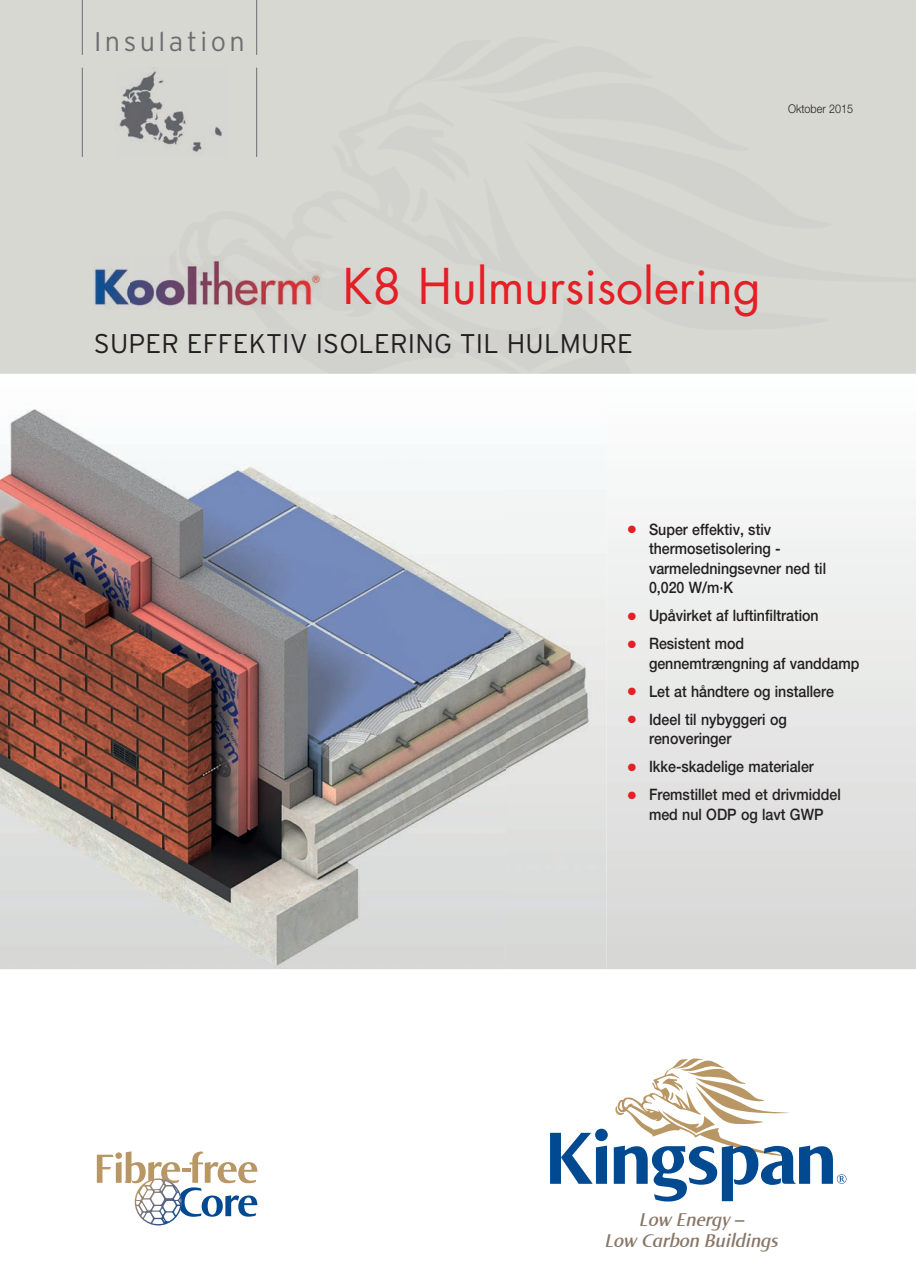
<style>
.page{position:relative;width:916px;height:1287px;background:#fff}
.page>*{position:absolute;margin:0;border:0;box-sizing:border-box;transform-origin:0 0}
.t1{font:48px "Futura Std";color:#e41f25}
.t2{font:300 27px "Interstate";letter-spacing:.005em;color:#231f20}
.t3{font:300 27px "Interstate";letter-spacing:.13em;color:#6c6d70}
.t4{font:italic 600 19.5px/21px "Norma";color:#897869;text-align:center}
.t5{font:500 15.75px/19.5px "Helvetica Neue LT Std";color:#231f20;scale:.9 1}
.t6{font:300 12px "Helvetica Neue LT Std";color:#231f20;scale:.9 1}
.s1{color:#e41f25}
</style>
<div class="page">
<div style="left:0;top:0;width:916px;height:374px;background:#d8d8d3"></div>
<hr style="left:82px;top:0;width:1px;height:55px;background:#6c6d70">
<hr style="left:256px;top:0;width:1px;height:55px;background:#6c6d70">
<img style="left:119px;top:68px;width:103px;height:84px">
<hr style="left:82px;top:68px;width:1px;height:89px;background:#6c6d70">
<hr style="left:256px;top:68px;width:1px;height:89px;background:#6c6d70">
<svg style="left:606px;top:498px;width:310px;height:471px"></svg>
<img style="left:94px;top:257px;width:228px;height:53px">
<img style="left:0;top:409px;width:606px;height:561px">
<svg style="left:550px;top:1058px;width:296px;height:143px"></svg>
<svg style="left:97px;top:1151px;width:160px;height:74px"></svg>
<h2 class="t3" style="left:94px;top:32px;width:152px">Insulation</h2>
<p class="t6" style="left:788px;top:105px;width:74px">Oktober 2015</p>
<h1 class="t1" style="left:343px;top:264px;width:419px">K8 Hulmursisolering</h1>
<h2 class="t2" style="left:94px;top:333px;width:541px">SUPER EFFEKTIV ISOLERING TIL HULMURE</h2>
<p class="t5" style="left:649px;top:521px;width:198px;text-indent:-21px"><span class="s1">●</span> Super effektiv, stiv thermosetisolering - varmeledningsevner ned til<br>0,020 W/m·K</p>
<p class="t5" style="left:628px;top:607px;width:214px"><span class="s1">●</span> Upåvirket af luftinfiltration</p>
<p class="t5" style="left:649px;top:635px;width:235px;text-indent:-21px"><span class="s1">●</span> Resistent mod gennemtrængning af vanddamp</p>
<p class="t5" style="left:628px;top:683px;width:231px"><span class="s1">●</span> Let at håndtere og installere</p>
<p class="t5" style="left:649px;top:711px;width:155px;text-indent:-21px"><span class="s1">●</span> Ideel til nybyggeri og renoveringer</p>
<p class="t5" style="left:628px;top:758px;width:208px"><span class="s1">●</span> Ikke-skadelige materialer</p>
<p class="t5" style="left:628px;top:786px;width:238px;text-align:center"><span class="s1">●</span> Fremstillet med et drivmiddel med nul ODP og lavt GWP</p>
<p class="t4" style="left:605px;top:1210px;width:175px">Low Energy –<br>Low Carbon Buildings</p>
</div>
